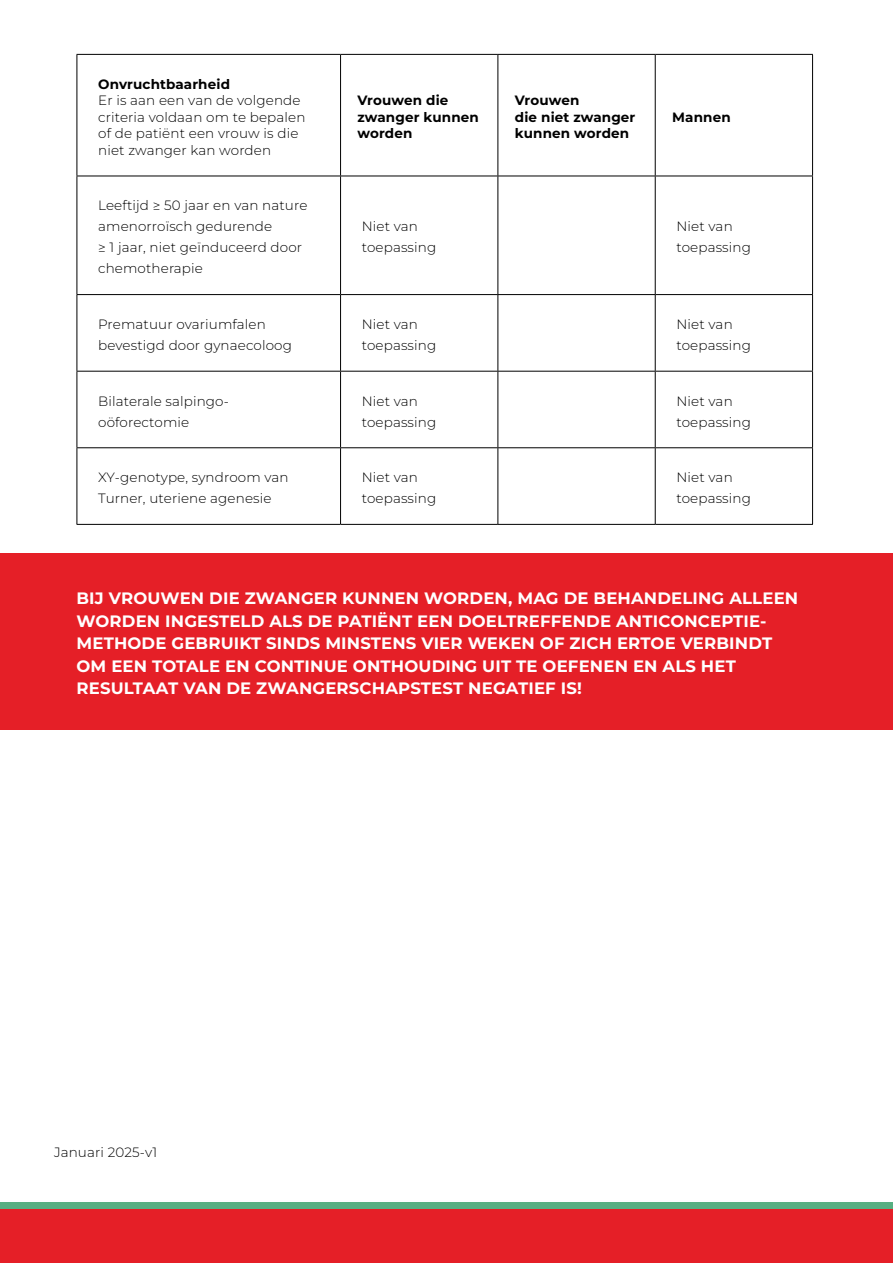
<style>
.page{position:relative;width:893px;height:1263px;background:#fff}
.page>*{position:absolute;margin:0;border:0;box-sizing:border-box;transform-origin:0 0}
.t1{font:700 16.5px/22.5px "Montserrat";letter-spacing:.01em;color:#fff}
.t2{font:300 13.5px/21px "Montserrat";letter-spacing:.01em;color:#000}
.t3{font:700 13.5px/16.5px "Montserrat";letter-spacing:.01em;color:#000}
</style>
<div class="page">
<div style="left:0;top:1209px;width:893px;height:54px;background:#e51f27"></div>
<div style="left:0;top:1202px;width:893px;height:7px;background:#57af82"></div>
<div style="left:0;top:553px;width:893px;height:176px;background:#e51f27"></div>
<hr style="left:77px;top:54px;width:264px;height:1px;background:#000">
<hr style="left:77px;top:55px;width:1px;height:121px;background:#000">
<hr style="left:341px;top:54px;width:157px;height:1px;background:#000">
<hr style="left:340px;top:55px;width:1px;height:121px;background:#000">
<hr style="left:498px;top:54px;width:157px;height:1px;background:#000">
<hr style="left:497px;top:55px;width:1px;height:121px;background:#000">
<hr style="left:655px;top:54px;width:158px;height:1px;background:#000">
<hr style="left:655px;top:55px;width:1px;height:121px;background:#000">
<hr style="left:812px;top:55px;width:1px;height:121px;background:#000">
<hr style="left:77px;top:176px;width:264px;height:1px;background:#000">
<hr style="left:77px;top:176px;width:1px;height:118px;background:#000">
<hr style="left:341px;top:176px;width:157px;height:1px;background:#000">
<hr style="left:340px;top:176px;width:1px;height:118px;background:#000">
<hr style="left:498px;top:176px;width:157px;height:1px;background:#000">
<hr style="left:497px;top:176px;width:1px;height:118px;background:#000">
<hr style="left:655px;top:176px;width:158px;height:1px;background:#000">
<hr style="left:655px;top:176px;width:1px;height:118px;background:#000">
<hr style="left:812px;top:176px;width:1px;height:118px;background:#000">
<hr style="left:77px;top:294px;width:264px;height:1px;background:#000">
<hr style="left:77px;top:295px;width:1px;height:76px;background:#000">
<hr style="left:341px;top:294px;width:157px;height:1px;background:#000">
<hr style="left:340px;top:295px;width:1px;height:76px;background:#000">
<hr style="left:498px;top:294px;width:157px;height:1px;background:#000">
<hr style="left:497px;top:295px;width:1px;height:76px;background:#000">
<hr style="left:655px;top:294px;width:158px;height:1px;background:#000">
<hr style="left:655px;top:295px;width:1px;height:76px;background:#000">
<hr style="left:812px;top:295px;width:1px;height:76px;background:#000">
<hr style="left:77px;top:371px;width:264px;height:1px;background:#000">
<hr style="left:77px;top:372px;width:1px;height:75px;background:#000">
<hr style="left:341px;top:371px;width:157px;height:1px;background:#000">
<hr style="left:340px;top:372px;width:1px;height:75px;background:#000">
<hr style="left:498px;top:371px;width:157px;height:1px;background:#000">
<hr style="left:497px;top:372px;width:1px;height:75px;background:#000">
<hr style="left:655px;top:371px;width:158px;height:1px;background:#000">
<hr style="left:655px;top:372px;width:1px;height:75px;background:#000">
<hr style="left:812px;top:372px;width:1px;height:75px;background:#000">
<hr style="left:77px;top:447px;width:264px;height:1px;background:#000">
<hr style="left:77px;top:448px;width:1px;height:76px;background:#000">
<hr style="left:341px;top:447px;width:157px;height:1px;background:#000">
<hr style="left:340px;top:448px;width:1px;height:76px;background:#000">
<hr style="left:498px;top:447px;width:157px;height:1px;background:#000">
<hr style="left:497px;top:448px;width:1px;height:76px;background:#000">
<hr style="left:655px;top:447px;width:158px;height:1px;background:#000">
<hr style="left:655px;top:448px;width:1px;height:76px;background:#000">
<hr style="left:812px;top:448px;width:1px;height:76px;background:#000">
<hr style="left:77px;top:524px;width:264px;height:1px;background:#000">
<hr style="left:341px;top:524px;width:157px;height:1px;background:#000">
<hr style="left:498px;top:524px;width:157px;height:1px;background:#000">
<hr style="left:655px;top:524px;width:158px;height:1px;background:#000">
<p class="t3" style="left:98px;top:75px;width:133px">Onvruchtbaarheid</p>
<p class="t2" style="left:98px;top:92px;width:209px;line-height:16.5px">Er is aan een van de volgende criteria voldaan om te bepalen of de patiënt een vrouw is die niet zwanger kan worden</p>
<p class="t3" style="left:358px;top:91px;width:123px">Vrouwen die zwanger kunnen worden</p>
<p class="t3" style="left:515px;top:91px;width:122px">Vrouwen<br>die niet zwanger kunnen worden</p>
<p class="t3" style="left:672px;top:108px;width:60px">Mannen</p>
<p class="t2" style="left:98px;top:195px;width:211px">Leeftijd ≥ 50 jaar en van nature amenorroïsch gedurende<br>≥ 1 jaar, niet geïnduceerd door chemotherapie</p>
<p class="t2" style="left:362px;top:216px;width:76px">Niet van toepassing</p>
<p class="t2" style="left:676px;top:216px;width:76px">Niet van toepassing</p>
<p class="t2" style="left:98px;top:313px;width:195px">Prematuur ovariumfalen bevestigd door gynaecoloog</p>
<p class="t2" style="left:362px;top:313px;width:76px">Niet van toepassing</p>
<p class="t2" style="left:676px;top:313px;width:76px">Niet van toepassing</p>
<p class="t2" style="left:98px;top:390px;width:132px">Bilaterale salpingo&shy;oöforectomie</p>
<p class="t2" style="left:362px;top:390px;width:76px">Niet van toepassing</p>
<p class="t2" style="left:676px;top:390px;width:76px">Niet van toepassing</p>
<p class="t2" style="left:98px;top:466px;width:192px">XY-genotype, syndroom van<br>Turner, uteriene agenesie</p>
<p class="t2" style="left:362px;top:466px;width:76px">Niet van toepassing</p>
<p class="t2" style="left:676px;top:466px;width:76px">Niet van toepassing</p>
<p class="t1" style="left:77px;top:586px;width:723px">BIJ VROUWEN DIE ZWANGER KUNNEN WORDEN, MAG DE BEHANDELING ALLEEN WORDEN INGESTELD ALS DE PATIËNT EEN DOELTREFFENDE ANTICONCEPTIE-METHODE GEBRUIKT SINDS MINSTENS VIER WEKEN OF ZICH ERTOE VERBINDT OM EEN TOTALE EN CONTINUE ONTHOUDING UIT TE OEFENEN EN ALS HET RESULTAAT VAN DE ZWANGERSCHAPSTEST NEGATIEF IS!</p>
<p class="t2" style="left:54px;top:1141px;width:105px">Januari 2025-v1</p>
</div>
